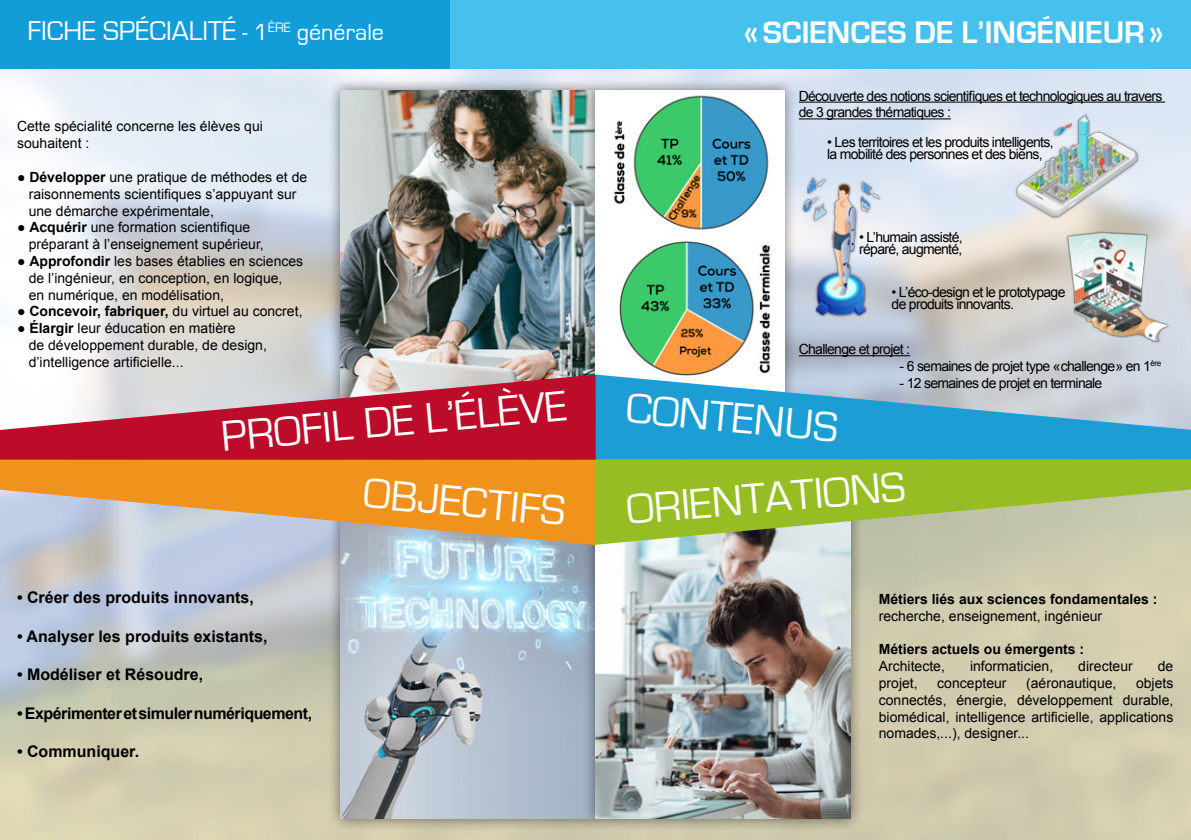
<style>
.page{position:relative;width:1191px;height:840px;background:#fff}
.page>*{position:absolute;margin:0;border:0;box-sizing:border-box;transform-origin:0 0}
.t1{font:44px "Eurostile";color:#fff}
.t2{font:700 32px "Eurostile";color:#fff}
.t3{font:28px "Eurostile";color:#fff}
.t4{font:700 16px "Arial";color:#000}
.t5{font:700 16px "Arial";letter-spacing:-.03em;color:#000}
.t6{font:14px/16.8px "Arial";color:#000}
.t7{font:14px/12px "Arial";letter-spacing:-.05em;color:#000}
.t8{font:700 14px "Arial";color:#000}
.s1{font-size:24px}
.s2{font-weight:700}
</style>
<div class="page">
<img style="left:0;top:68px;width:1191px;height:771px">
<div style="left:328px;top:77px;width:280px;height:335px;background:#000;opacity:.5"></div>
<img style="left:340px;top:90px;width:243px;height:284px">
<div style="left:583px;top:77px;width:214px;height:335px;background:#000;opacity:.5"></div>
<div style="left:328px;top:495px;width:280px;height:335px;background:#000;opacity:.5"></div>
<img style="left:340px;top:544px;width:243px;height:274px">
<div style="left:583px;top:495px;width:280px;height:335px;background:#000;opacity:.5"></div>
<hr style="left:799px;top:101px;width:366px;height:2px;background:#000">
<hr style="left:799px;top:118px;width:152px;height:1px;background:#000">
<hr style="left:799px;top:355px;width:111px;height:1px;background:#000">
<img style="left:1013px;top:104px;width:138px;height:116px">
<img style="left:792px;top:168px;width:91px;height:154px">
<img style="left:1054px;top:221px;width:118px;height:130px">
<div style="left:0;top:0;width:450px;height:68px;background:#129dd9"></div>
<div style="left:450px;top:0;width:741px;height:68px;background:#46c1ed"></div>
<svg style="left:596px;top:374px;width:595px;height:85px;background:#56afd6"></svg>
<svg style="left:0;top:459px;width:594px;height:85px;background:#dfa259"></svg>
<svg style="left:0;top:374px;width:596px;height:85px;background:#c85366"></svg>
<svg style="left:594px;top:459px;width:597px;height:85px;background:#a4bf52"></svg>
<h3 class="t3" style="left:27px;top:16px;width:358px">FICHE SPÉCIALITÉ <span class="s1">- 1</span><sup>ère</sup> <span class="s1">générale</span></h3>
<h2 class="t2" style="left:743px;top:15px;width:422px">«SCIENCES DE L’INGÉNIEUR»</h2>
<p class="t7" style="left:799px;top:87px;width:365px;line-height:16.8px">Découverte des notions scientifiques et technologiques au travers de 3 grandes thématiques :</p>
<p class="t6" style="left:17px;top:118px;width:247px">Cette spécialité concerne les élèves qui souhaitent :</p>
<p class="t6" style="left:29px;top:169px;width:280px;text-indent:-12px"><span class="s2">● Développer</span> une pratique de méthodes et de raisonnements scientifiques s’appuyant sur une démarche expérimentale,</p>
<p class="t6" style="left:29px;top:219px;width:237px;text-indent:-12px">● <span class="s2">Acquérir</span> une formation scientifique préparant à l’enseignement supérieur,</p>
<p class="t6" style="left:29px;top:253px;width:276px;text-indent:-12px">● <span class="s2">Approfondir</span> les bases établies en sciences de l’ingénieur, en conception, en logique,<br>en numérique, en modélisation,</p>
<p class="t6" style="left:17px;top:303px;width:287px">● <span class="s2">Concevoir, fabriquer,</span> du virtuel au concret,</p>
<p class="t6" style="left:29px;top:320px;width:240px;text-indent:-12px">● <span class="s2">Élargir</span> leur éducation en matière<br>de développement durable, de design, d’intelligence artificielle...</p>
<p class="t7" style="left:827px;top:136px;width:228px">• Les territoires et les produits intelligents, la mobilité des personnes et des biens,</p>
<p class="t7" style="left:859px;top:231px;width:105px">• L’humain assisté, réparé, augmenté,</p>
<p class="t7" style="left:891px;top:286px;width:175px">• L’éco-design et le prototypage de produits innovants.</p>
<p class="t7" style="left:799px;top:343px;width:113px">Challenge et projet :</p>
<p class="t7" style="left:899px;top:360px;width:263px">- 6 semaines de projet type «challenge» en 1<sup>ère</sup></p>
<p class="t7" style="left:899px;top:377px;width:204px">- 12 semaines de projet en terminale</p>
<h1 class="t1" style="left:219px;top:412px;width:349px;rotate:-5deg">PROFIL DE L’ÉLÈVE</h1>
<h1 class="t1" style="left:628px;top:384px;width:214px;rotate:5deg">CONTENUS</h1>
<h1 class="t1" style="left:366px;top:469px;width:204px;rotate:5deg">OBJECTIFS</h1>
<h1 class="t1" style="left:625px;top:486px;width:281px;rotate:-5deg">ORIENTATIONS</h1>
<p class="t4" style="left:17px;top:586px;width:238px">• Créer des produits innovants,</p>
<p class="t4" style="left:17px;top:625px;width:252px">• Analyser les produits existants,</p>
<p class="t4" style="left:17px;top:663px;width:188px">• Modéliser et Résoudre,</p>
<p class="t5" style="left:17px;top:702px;width:297px">• Expérimenter et simuler numériquement,</p>
<p class="t4" style="left:17px;top:740px;width:124px">• Communiquer.</p>
<p class="t8" style="left:879px;top:589px;width:280px">Métiers liés aux sciences fondamentales :</p>
<p class="t6" style="left:879px;top:607px;width:225px">recherche, enseignement, ingénieur</p>
<p class="t8" style="left:879px;top:639px;width:207px">Métiers actuels ou émergents :</p>
<p class="t6" style="left:879px;top:657px;width:68px">Architecte,</p>
<p class="t6" style="left:970px;top:657px;width:85px">informaticien,</p>
<p class="t6" style="left:1078px;top:657px;width:56px">directeur</p>
<p class="t6" style="left:1157px;top:657px;width:17px">de</p>
<p class="t6" style="left:879px;top:674px;width:40px">projet,</p>
<p class="t6" style="left:937px;top:674px;width:71px">concepteur</p>
<p class="t6" style="left:1026px;top:674px;width:92px">(aéronautique,</p>
<p class="t6" style="left:879px;top:674px;width:296px;text-align:justify;text-indent:257px">objets connectés, énergie, développement durable, biomédical, intelligence artificielle, applications nomades,...), designer...</p>
</div>
